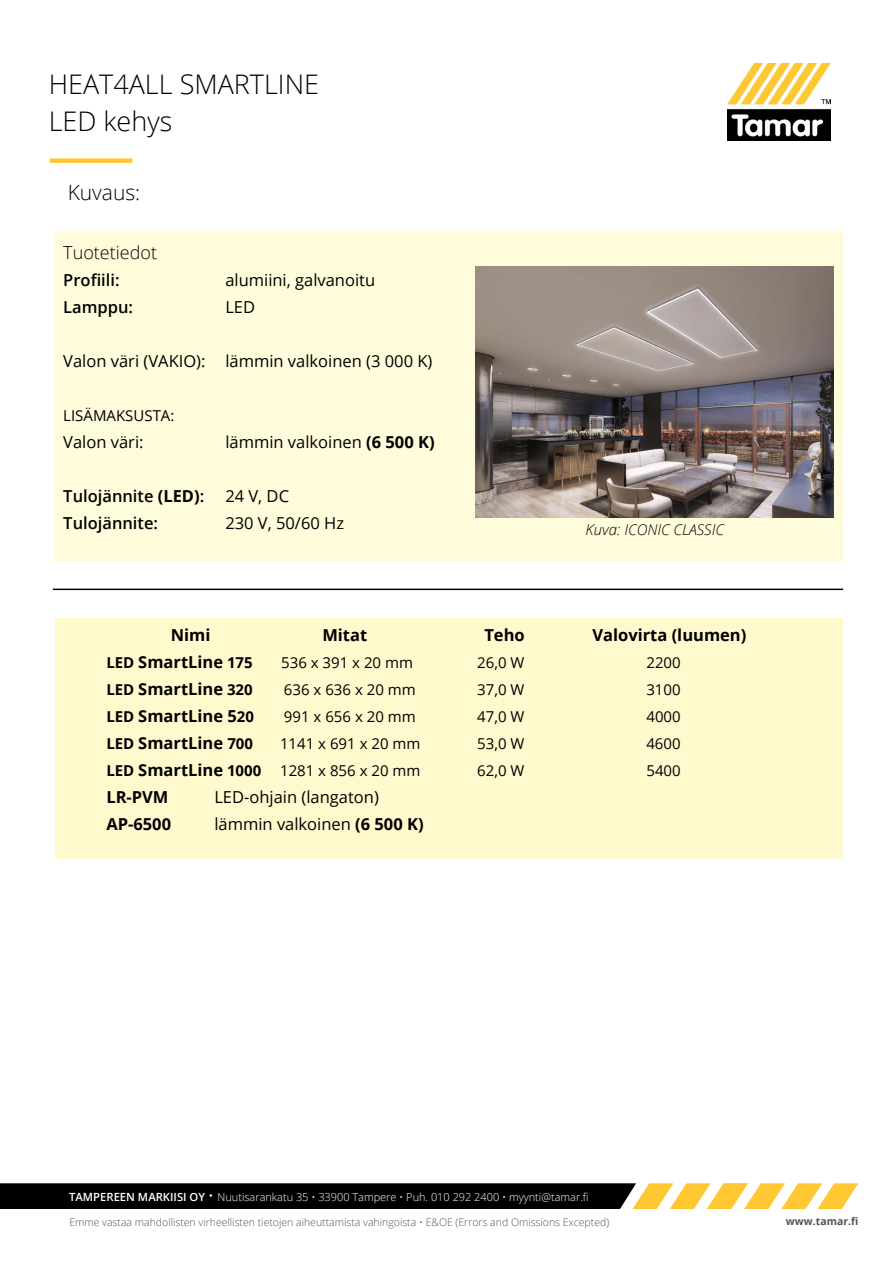
<style>
.page{position:relative;width:893px;height:1263px;background:#fff}
.page>*{position:absolute;margin:0;border:0;box-sizing:border-box;transform-origin:0 0}
.t1{font:300 27px "Open Sans";color:#000}
.t2{font:300 21px "Open Sans";color:#000}
.t3{font:300 18px "Open Sans";color:#000}
.t4{font:16.5px "Open Sans";color:#000}
.t5{font:700 16.5px "Open Sans";color:#000}
.t6{font:600 16.5px "Open Sans";color:#000}
.t7{font:15px "Open Sans";color:#000}
.t8{font:italic 300 15px "Open Sans";color:#000}
.t9{font:300 10.95px "Open Sans";color:#fff}
.t10{font:300 10.5px "Open Sans";color:#545454}
.t11{font:700 10.5px "Open Sans";color:#545454}
.s1{font-weight:700}
.s2{font-size:15px}
.s3{font-weight:600;font-size:11.25px}
</style>
<div class="page">
<svg style="left:0;top:1183px;width:858px;height:26px;background:#463d24"></svg>
<img style="left:727px;top:64px;width:104px;height:77px">
<div style="left:50px;top:158px;width:82px;height:5px;background:#ffc832"></div>
<div style="left:55px;top:232px;width:787px;height:329px;background:#fffcdb"></div>
<div style="left:54px;top:231px;width:789px;height:330px;border:2px solid #fffcdb"></div>
<hr style="left:53px;top:589px;width:790px;height:1px;background:#000">
<img style="left:475px;top:266px;width:359px;height:251px">
<div style="left:55px;top:618px;width:787px;height:241px;background:#fff9ce"></div>
<h1 class="t1" style="left:49px;top:65px;width:272px">HEAT4ALL SMARTLINE</h1>
<h1 class="t1" style="left:49px;top:102px;width:125px">LED kehys</h1>
<p class="t2" style="left:68px;top:178px;width:74px">Kuvaus:</p>
<p class="t2" style="left:69px;top:238px;width:89px">Säätimet:</p>
<p class="t3" style="left:63px;top:240px;width:95px">Tuotetiedot</p>
<p class="t6" style="left:63px;top:269px;width:58px">Profiili:</p>
<p class="t4" style="left:225px;top:269px;width:151px">alumiini, galvanoitu</p>
<p class="t6" style="left:63px;top:296px;width:71px">Lamppu:</p>
<p class="t4" style="left:225px;top:296px;width:31px">LED</p>
<p class="t4" style="left:63px;top:350px;width:371px">Valon väri (VAKIO): lämmin valkoinen (3 000 K)</p>
<p class="t7" style="left:63px;top:406px;width:113px">LISÄMAKSUSTA:</p>
<p class="t4" style="left:63px;top:431px;width:82px">Valon väri:</p>
<p class="t4" style="left:225px;top:431px;width:211px">lämmin valkoinen <span class="s1">(6 500 K)</span></p>
<p class="t6" style="left:63px;top:485px;width:142px">Tulojännite <span class="s1">(LED)</span>:</p>
<p class="t4" style="left:225px;top:485px;width:65px">24 V, DC</p>
<p class="t6" style="left:63px;top:512px;width:96px">Tulojännite:</p>
<p class="t4" style="left:225px;top:512px;width:120px">230 V, 50/60 Hz</p>
<p class="t8" style="left:585px;top:519px;width:140px">Kuva: ICONIC CLASSIC</p>
<p class="t5" style="left:171px;top:623px;width:41px">Nimi</p>
<p class="t5" style="left:322px;top:623px;width:46px">Mitat</p>
<p class="t5" style="left:484px;top:623px;width:42px">Teho</p>
<p class="t5" style="left:592px;top:623px;width:155px">Valovirta (luumen)</p>
<p class="t5" style="left:106px;top:650px;width:148px"><span class="s2">LED</span> SmartLine <span class="s2">175</span></p>
<p class="t7" style="left:281px;top:652px;width:133px">536 x 391 x 20 mm</p>
<p class="t7" style="left:477px;top:652px;width:49px">26,0 W</p>
<p class="t7" style="left:646px;top:652px;width:36px">2200</p>
<p class="t5" style="left:106px;top:677px;width:148px"><span class="s2">LED</span> SmartLine <span class="s2">320</span></p>
<p class="t7" style="left:284px;top:679px;width:133px">636 x 636 x 20 mm</p>
<p class="t7" style="left:477px;top:679px;width:49px">37,0 W</p>
<p class="t7" style="left:646px;top:679px;width:36px">3100</p>
<p class="t5" style="left:106px;top:704px;width:149px"><span class="s2">LED</span> SmartLine 5<span class="s2">20</span></p>
<p class="t7" style="left:284px;top:706px;width:133px">991 x 656 x 20 mm</p>
<p class="t7" style="left:477px;top:706px;width:49px">47,0 W</p>
<p class="t7" style="left:646px;top:706px;width:36px">4000</p>
<p class="t5" style="left:106px;top:731px;width:148px"><span class="s2">LED</span> SmartLine <span class="s2">700</span></p>
<p class="t7" style="left:280px;top:733px;width:142px">1141 x 691 x 20 mm</p>
<p class="t7" style="left:477px;top:733px;width:49px">53,0 W</p>
<p class="t7" style="left:646px;top:733px;width:36px">4600</p>
<p class="t5" style="left:106px;top:758px;width:156px"><span class="s2">LED</span> SmartLine <span class="s2">1000</span></p>
<p class="t7" style="left:280px;top:760px;width:142px">1281 x 856 x 20 mm</p>
<p class="t7" style="left:477px;top:760px;width:49px">62,0 W</p>
<p class="t7" style="left:646px;top:760px;width:36px">5400</p>
<p class="t5" style="left:106px;top:785px;width:64px">LR-PVM</p>
<p class="t4" style="left:214px;top:786px;width:166px">LED-ohjain (langaton)</p>
<p class="t5" style="left:106px;top:812px;width:66px">AP-6500</p>
<p class="t4" style="left:214px;top:813px;width:211px">lämmin valkoinen <span class="s1">(6 500 K)</span></p>
<p class="t9" style="left:69px;top:1189px;width:521px"><span class="s3">TAMPEREEN MARKIISI OY</span> <span class="s2">•</span> Nuutisarankatu 35 • 33900 Tampere • Puh. 010 292 2400 • myynti@tamar.fi</p>
<p class="t10" style="left:69px;top:1215px;width:541px">Emme vastaa mahdollisten virheellisten tietojen aiheuttamista vahingoista • E&amp;OE (Errors and Omissions Excepted)</p>
<p class="t11" style="left:786px;top:1213px;width:74px">www.tamar.fi</p>
</div>
